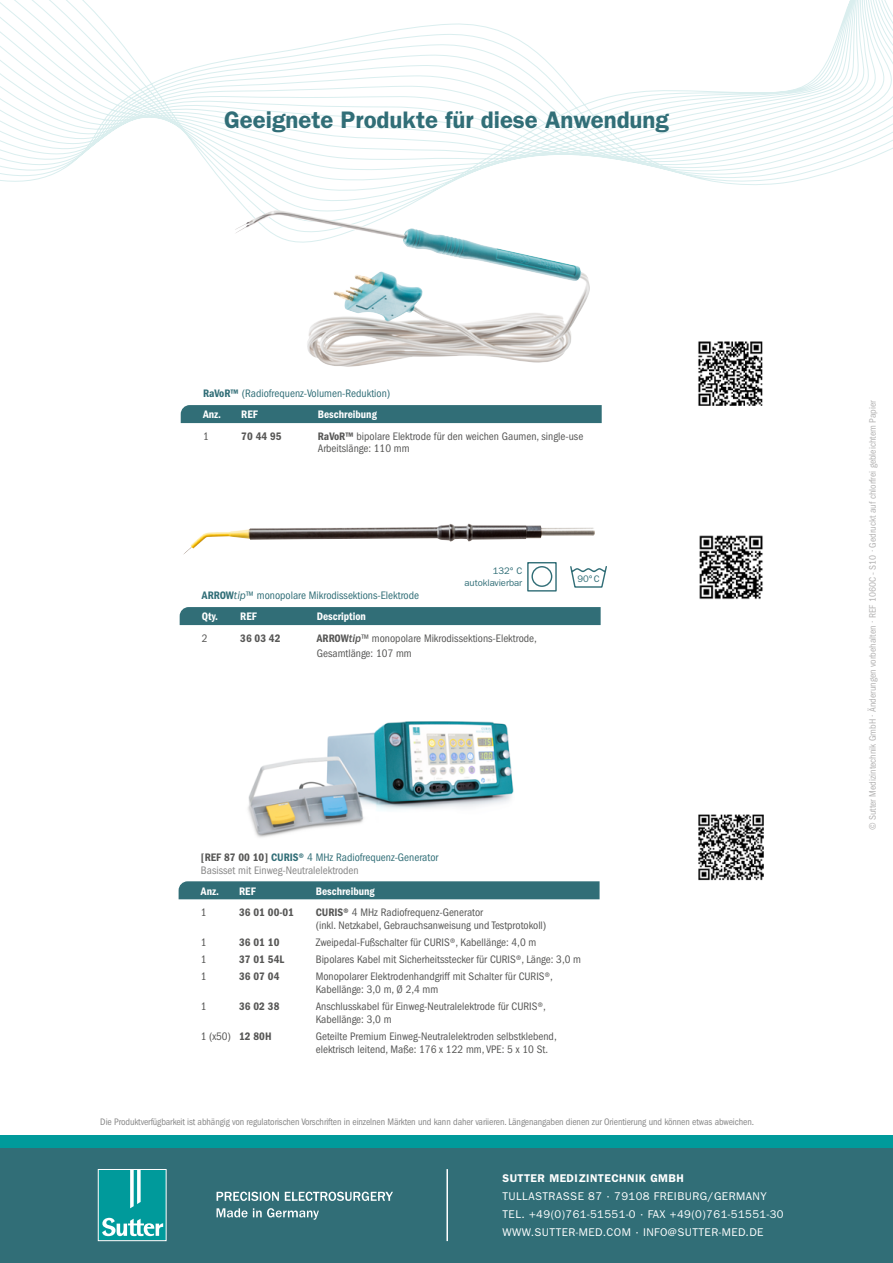
<style>
.page{position:relative;width:893px;height:1263px;background:#fff}
.page>*{position:absolute;margin:0;border:0;box-sizing:border-box;transform-origin:0 0}
.t1{font:24px "Franklin Gothic LT Pro Dm";color:#316e77}
.TechDaten_Body{font:condensed 11.25px/12.8px "ITC Franklin Gothic Std";color:#575756}
.BU_klein{font:11.25px "ITC Franklin Gothic Std";letter-spacing:.04em;color:#fff}
.TechDaten_Header_Pro{font:condensed 11.25px "ITC Franklin Gothic Std";color:#316e77}
.TechDaten_Header_Pro-2{font:condensed 11.25px/12.8px "ITC Franklin Gothic Std";color:#878787}
.TechDaten_Header_Pro-3{font:11.25px "ITC Franklin Gothic Std Dm Cd";color:#fff}
.TechDaten_Body-2{font:11.25px "ITC Franklin Gothic Std Dm Cd";color:#575756}
.BU_klein-2{font:11.25px "Franklin Gothic LT Pro Dm";letter-spacing:.04em;color:#fff}
.t2{font:condensed 9.75px "ITC Franklin Gothic Std";letter-spacing:-.01em;color:#878787}
.t3{font:condensed 9.75px "ITC Franklin Gothic Std";color:#b3b2b2}
.Copy_9_5_14_grau{font:9.6px "ITC Franklin Gothic Std";letter-spacing:-.005em;color:#316e77}
.s1{font-family:"ITC Franklin Gothic Std Dm Cd";font-stretch:normal}
.s2{font-style:italic;font-stretch:normal}
.s3{font-family:"ITC Franklin Gothic Std Med It";font-stretch:normal}
.s4{font-family:"ITC Franklin Gothic Std Dm Cd";font-stretch:normal;color:#575756}
.s5{font-family:"ITC Franklin Gothic Std Dm Cd";font-stretch:normal;color:#316e77}
.s6{color:#316e77}
</style>
<div class="page">
<svg style="left:0;top:0;width:893px;height:330px"></svg>
<div style="left:179px;top:881px;width:421px;height:18px;background:#316e77"></div>
<img style="left:698px;top:814px;width:66px;height:67px">
<div style="left:181px;top:405px;width:421px;height:18px;background:#316e77"></div>
<div style="left:180px;top:607px;width:421px;height:18px;background:#316e77"></div>
<img style="left:699px;top:535px;width:64px;height:65px">
<img style="left:183px;top:523px;width:412px;height:32px">
<div style="left:527px;top:562px;width:30px;height:29px;border:1px solid #316e77"></div>
<div style="left:531px;top:566px;width:21px;height:21px;border:1px solid #316e77;border-radius:50%"></div>
<svg style="left:570px;top:566px;width:37px;height:22px"></svg>
<img style="left:190px;top:184px;width:396px;height:140px">
<div style="left:0;top:1148px;width:893px;height:115px;background:#316e77"></div>
<div style="left:0;top:1135px;width:893px;height:13px;background:#009a9b"></div>
<div style="left:98px;top:1170px;width:68px;height:70px;background:#009a9b"></div>
<svg style="left:130px;top:1171px;width:11px;height:37px"></svg>
<svg style="left:102px;top:1218px;width:61px;height:18px"></svg>
<div style="left:98px;top:1169px;width:69px;height:72px;border:1px solid #fff"></div>
<svg style="left:217px;top:1208px;width:102px;height:12px"></svg>
<svg style="left:217px;top:1192px;width:176px;height:9px"></svg>
<hr style="left:446px;top:1169px;width:2px;height:72px;background:#fff">
<img style="left:698px;top:341px;width:65px;height:65px">
<img style="left:248px;top:721px;width:266px;height:117px">
<p class="t1" style="left:224px;top:106px;width:446px">Geeignete Produkte für diese Anwendung</p>
<p class="TechDaten_Header_Pro" style="left:203px;top:387px;width:189px"><span class="s1">RaVoR™</span> (Radiofrequenz-Volumen-Reduktion)</p>
<p class="TechDaten_Header_Pro-3" style="left:203px;top:408px;width:20px">Anz.</p>
<p class="TechDaten_Header_Pro-3" style="left:241px;top:408px;width:18px">REF</p>
<p class="TechDaten_Header_Pro-3" style="left:318px;top:408px;width:61px">Beschreibung</p>
<p class="TechDaten_Body" style="left:203px;top:430px;width:7px">1</p>
<p class="TechDaten_Body-2" style="left:241px;top:430px;width:42px">70 44 95</p>
<p class="TechDaten_Body" style="left:318px;top:430px;width:267px"><span class="s1">RaVoR™</span> bipolare Elektrode für den weichen Gaumen, single-use<br>Arbeitslänge: 110 mm</p>
<p class="Copy_9_5_14_grau" style="left:493px;top:565px;width:31px">132° C</p>
<p class="Copy_9_5_14_grau" style="left:464px;top:577px;width:59px">autoklavierbar</p>
<p class="TechDaten_Header_Pro" style="left:202px;top:589px;width:219px"><span class="s1">ARROW</span><span class="s2">tip</span>™ monopolare Mikrodissektions-Elektrode</p>
<p class="TechDaten_Header_Pro-3" style="left:202px;top:610px;width:17px">Qty.</p>
<p class="TechDaten_Header_Pro-3" style="left:240px;top:610px;width:18px">REF</p>
<p class="TechDaten_Header_Pro-3" style="left:317px;top:610px;width:51px">Description</p>
<p class="TechDaten_Body" style="left:202px;top:632px;width:7px">2</p>
<p class="TechDaten_Body-2" style="left:240px;top:632px;width:42px">36 03 42</p>
<p class="TechDaten_Body" style="left:317px;top:631px;width:222px;line-height:15px"><span class="s1">ARROW</span><span class="s3">tip</span>™ monopolare Mikrodissektions-Elektrode,<br>Gesamtlänge: 107 mm</p>
<p class="Copy_9_5_14_grau" style="left:577px;top:573px;width:24px">90° C</p>
<p class="TechDaten_Header_Pro-2" style="left:201px;top:851px;width:239px"><span class="s4">[REF 87 00 10]</span> <span class="s5">CURIS®</span> <span class="s6">4 MHz Radiofrequenz-Generator<br></span>Basisset mit Einweg-Neutralelektroden</p>
<p class="TechDaten_Header_Pro-3" style="left:201px;top:884px;width:20px">Anz.</p>
<p class="TechDaten_Header_Pro-3" style="left:239px;top:884px;width:18px">REF</p>
<p class="TechDaten_Header_Pro-3" style="left:316px;top:884px;width:61px">Beschreibung</p>
<p class="TechDaten_Body" style="left:201px;top:906px;width:7px">1</p>
<p class="TechDaten_Body-2" style="left:239px;top:906px;width:56px">36 01 00-01</p>
<p class="TechDaten_Body" style="left:316px;top:906px;width:232px"><span class="s1">CURIS®</span> 4 MHz Radiofrequenz-Generator<br>(inkl. Netzkabel, Gebrauchsanweisung und Testprotokoll)</p>
<p class="TechDaten_Body" style="left:201px;top:936px;width:7px">1</p>
<p class="TechDaten_Body-2" style="left:239px;top:935px;width:42px">36 01 10</p>
<p class="TechDaten_Body" style="left:316px;top:936px;width:222px">Zweipedal-Fußschalter für CURIS®, Kabellänge: 4,0 m</p>
<p class="TechDaten_Body" style="left:201px;top:953px;width:7px">1</p>
<p class="TechDaten_Body-2" style="left:239px;top:953px;width:47px">37 01 54L</p>
<p class="TechDaten_Body" style="left:316px;top:953px;width:267px">Bipolares Kabel mit Sicherheitsstecker für CURIS®, Länge: 3,0 m</p>
<p class="TechDaten_Body" style="left:201px;top:970px;width:7px">1</p>
<p class="TechDaten_Body-2" style="left:239px;top:970px;width:42px">36 07 04</p>
<p class="TechDaten_Body" style="left:316px;top:969px;width:239px;line-height:13.5px">Monopolarer Elektrodenhandgriff mit Schalter für CURIS®,<br>Kabellänge: 3,0 m, Ø 2,4 mm</p>
<p class="TechDaten_Body" style="left:201px;top:1000px;width:7px">1</p>
<p class="TechDaten_Body-2" style="left:239px;top:1000px;width:42px">36 02 38</p>
<p class="TechDaten_Body" style="left:316px;top:1000px;width:232px">Anschlusskabel für Einweg-Neutralelektrode für CURIS®,<br>Kabellänge: 3,0 m</p>
<p class="TechDaten_Body" style="left:201px;top:1030px;width:72px">1 (x50) <span class="s1">12 80H</span></p>
<p class="TechDaten_Body" style="left:316px;top:1030px;width:242px">Geteilte Premium Einweg-Neutralelektroden selbstklebend, elektrisch leitend, Maße: 176 x 122 mm, VPE: 5 x 10 St.</p>
<p class="t2" style="left:100px;top:1116px;width:655px">Die Produktverfügbarkeit ist abhängig von regulatorischen Vorschriften in einzelnen Märkten und kann daher variieren. Längenangaben dienen zur Orientierung und können etwas abweichen.</p>
<p class="BU_klein-2" style="left:502px;top:1171px;width:183px">SUTTER MEDIZINTECHNIK GMBH</p>
<p class="BU_klein" style="left:502px;top:1190px;width:266px">TULLASTRASSE 87 · 79108 FREIBURG/GERMANY</p>
<p class="BU_klein" style="left:502px;top:1208px;width:283px">TEL. +49(0)761-51551-0 · FAX +49(0)761-51551-30</p>
<p class="BU_klein" style="left:502px;top:1226px;width:263px">WWW.SUTTER-MED.COM · INFO@SUTTER-MED.DE</p>
<p class="t3" style="left:867px;top:830px;width:432px;rotate:-90deg">© Sutter Medizintechnik GmbH · Änderungen vorbehalten · REF 1060C - S10 · Gedruckt auf chlorfrei gebleichtem Papier</p>
</div>
